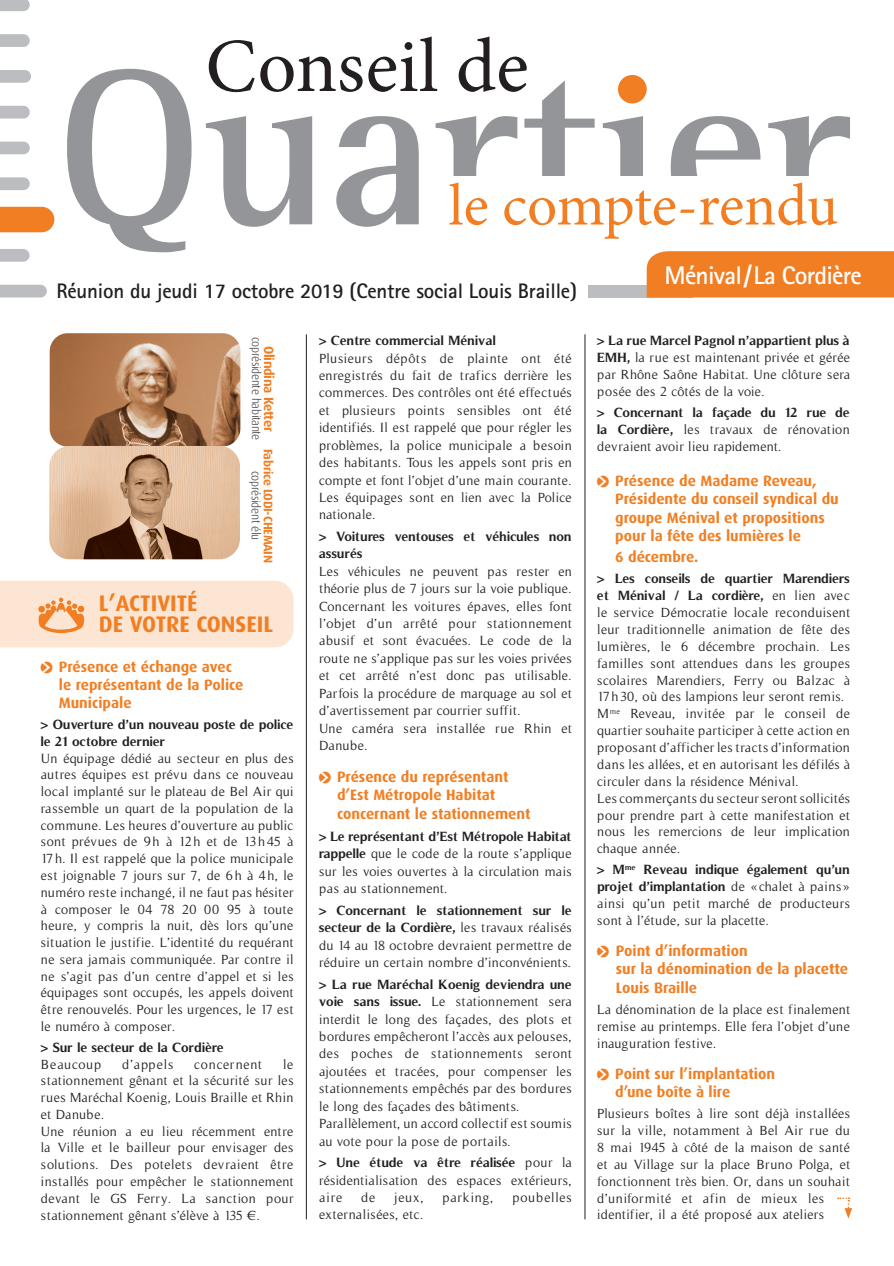
<style>
.page{position:relative;width:894px;height:1266px;background:#fff}
.page>*{position:absolute;margin:0;border:0;box-sizing:border-box;transform-origin:0 0}
.t1{font:76.5px "Minion Pro";color:#231f20}
.t2{font:59.1px "Minion Pro";letter-spacing:-.01em;color:#f17e22}
.t3{font:700 25.5px "Rotis Sans Serif";letter-spacing:-.03em;color:#fff}
.t4{font:700 22.5px/21.3px "Dax";color:#f17e22}
.t5{font:700 21px "Rotis Sans Serif";letter-spacing:-.01em;color:#231f20}
.t6{font:700 15px/18.3px "Dax";color:#f17e22}
.t7{font:13.5px/16.8px "Timeless";letter-spacing:.025em;color:#231f20;text-align:justify}
.t8{font:700 13.5px/16.8px "Timeless";color:#231f20}
.t9{font:700 13.5px "Dax";letter-spacing:-.025em;color:#f17e22}
.t10{font:13.5px "Timeless";letter-spacing:.055em;color:#231f20}
.t11{font:13.5px "Timeless";letter-spacing:.06em;color:#231f20}
.t12{font:13.5px "Timeless";letter-spacing:.065em;color:#231f20}
.t13{font:700 12.45px "Dax";letter-spacing:-.025em;color:#f17e22}
.t14{font:300 12px "Dax";letter-spacing:-.025em;color:#231f20}
.s1{font-family:"Pointers";font-weight:400}
.s2{font-weight:700}
</style>
<div class="page">
<svg style="left:67px;top:69px;width:783px;height:183px"></svg>
<div style="left:450px;top:176px;width:433px;height:76px;background:#fff"></div>
<div style="left:618px;top:75px;width:29px;height:28px;background:#f17e22;border-radius:50%"></div>
<svg style="left:0;top:34px;width:30px;height:13px"></svg>
<svg style="left:0;top:70px;width:31px;height:13px"></svg>
<svg style="left:0;top:207px;width:54px;height:25px"></svg>
<svg style="left:0;top:106px;width:30px;height:12px"></svg>
<svg style="left:0;top:141px;width:30px;height:13px"></svg>
<svg style="left:0;top:177px;width:30px;height:13px"></svg>
<svg style="left:0;top:249px;width:30px;height:13px"></svg>
<svg style="left:0;top:285px;width:47px;height:12px"></svg>
<div style="left:588px;top:285px;width:105px;height:12px;background:#bcbdc0"></div>
<div style="left:647px;top:251px;width:247px;height:46px;background:#f17e22"></div>
<div style="left:0;top:580px;width:294px;height:67px;background:#fce5d3"></div>
<div style="left:78px;top:605px;width:6px;height:7px;background:#f17e22;border-radius:50%"></div>
<hr style="left:306px;top:334px;width:1px;height:885px;background:#231f20">
<hr style="left:585px;top:334px;width:1px;height:885px;background:#231f20">
<img style="left:49px;top:333px;width:191px;height:226px">
<svg style="left:838px;top:1197px;width:14px;height:21px"></svg>
<svg style="left:0;top:0;width:30px;height:11px"></svg>
<h1 class="t1" style="left:205px;top:15px;width:325px">Conseil de</h1>
<h2 class="t2" style="left:449px;top:166px;width:391px">le compte-rendu</h2>
<h3 class="t5" style="left:56px;top:277px;width:522px">Réunion du jeudi 17 octobre 2019 (Centre social Louis Braille)</h3>
<p class="t14" style="left:263px;top:337px;width:105px;rotate:90deg">coprésidente habitante</p>
<p class="t9" style="left:276px;top:346px;width:87px;rotate:90deg">Olindina Ketter</p>
<p class="t13" style="left:275px;top:448px;width:116px;rotate:90deg">Fabrice LODI-CHEMAIN</p>
<p class="t14" style="left:263px;top:471px;width:71px;rotate:90deg">coprésident élu</p>
<h3 class="t4" style="left:99px;top:592px;width:176px">L’ACTIVITÉ<br>DE VOTRE CONSEIL</h3>
<p class="t6" style="left:59px;top:657px;width:186px;text-indent:-18px"><span class="s1">O</span> Présence et échange avec le représentant de la Police<br>Municipale</p>
<p class="t8" style="left:41px;top:716px;width:254px">&gt; Ouverture d’un nouveau poste de police le 21 octobre dernier</p>
<p class="t7" style="left:41px;top:749px;width:254px">Un équipage dédié au secteur en plus des autres équipes est prévu dans ce nouveau local implanté sur le plateau de Bel Air qui rassemble un quart de la population de la commune. Les heures d’ouverture au public sont prévues de 9h à 12h et de 13h45 à 17h. Il est rappelé que la police municipale est joignable 7 jours sur 7, de 6h à 4h, le numéro reste inchangé, il ne faut pas hésiter à composer le 04 78 20 00 95 à toute heure, y compris la nuit, dès lors qu’une situation le justifie. L’identité du requérant ne sera jamais communiquée. Par contre il ne s’agit pas d’un centre d’appel et si les équipages sont occupés, les appels doivent être renouvelés. Pour les urgences, le 17 est le numéro à composer.</p>
<p class="t8" style="left:41px;top:1038px;width:184px">&gt; Sur le secteur de la Cordière</p>
<p class="t11" style="left:41px;top:1056px;width:62px">Beaucoup</p>
<p class="t7" style="left:122px;top:1055px;width:53px">d’appels</p>
<p class="t7" style="left:194px;top:1055px;width:69px">concernent</p>
<p class="t7" style="left:41px;top:1055px;width:254px;text-align:left;text-indent:242px">le stationnement gênant et la sécurité sur les rues Maréchal Koenig, Louis Braille et Rhin et Danube.<br>Une réunion a eu lieu récemment entre la Ville et le bailleur pour envisager des solutions. Des potelets devraient être installés pour empêcher le stationnement devant le GS Ferry. La sanction pour stationnement gênant s’élève à 135 €.</p>
<p class="t8" style="left:319px;top:332px;width:178px">&gt; Centre commercial Ménival</p>
<p class="t7" style="left:319px;top:349px;width:254px;line-height:17.4px">Plusieurs dépôts de plainte ont été enregistrés du fait de trafics derrière les commerces. Des contrôles ont été effectués et plusieurs points sensibles ont été identifiés. Il est rappelé que pour régler les problèmes, la police municipale a besoin des habitants. Tous les appels sont pris en compte et font l’objet d’une main courante.<br>Les équipages sont en lien avec la Police nationale.</p>
<p class="t8" style="left:319px;top:527px;width:254px;line-height:17.4px">&gt; Voitures ventouses et véhicules non assurés</p>
<p class="t7" style="left:319px;top:562px;width:254px;line-height:17.4px;text-align:left">Les véhicules ne peuvent pas rester en théorie plus de 7 jours sur la voie publique.<br>Concernant les voitures épaves, elles font l’objet d’un arrêté pour stationnement abusif et sont évacuées. Le code de la route ne s’applique pas sur les voies privées et cet arrêté n’est donc pas utilisable.<br>Parfois la procédure de marquage au sol et d’avertissement par courrier suffit.<br>Une caméra sera installée rue Rhin et Danube.</p>
<p class="t6" style="left:337px;top:767px;width:195px;line-height:18.9px;text-indent:-18px"><span class="s1">O</span> Présence du représentant d’Est Métropole Habitat concernant le stationnement</p>
<p class="t7" style="left:319px;top:827px;width:254px;line-height:17.4px"><span class="s2">&gt; Le représentant d’Est Métropole Habitat rappelle</span> que le code de la route s’applique sur les voies ouvertes à la circulation mais pas au stationnement.</p>
<p class="t7" style="left:319px;top:901px;width:254px;line-height:17.4px"><span class="s2">&gt; Concernant le stationnement sur le secteur de la Cordière,</span> les travaux réalisés du 14 au 18 octobre devraient permettre de réduire un certain nombre d’inconvénients.</p>
<p class="t7" style="left:319px;top:975px;width:254px;line-height:17.4px;text-align:left"><span class="s2">&gt; La rue Maréchal Koenig deviendra une voie sans issue.</span> Le stationnement sera interdit le long des façades, des plots et bordures empêcheront l’accès aux pelouses, des poches de stationnements seront ajoutées et tracées, pour compenser les stationnements empêchés par des bordures le long des façades des bâtiments.<br>Parallèlement, un accord collectif est soumis au vote pour la pose de portails.</p>
<p class="t7" style="left:319px;top:1153px;width:254px;line-height:17.4px"><span class="s2">&gt; Une étude va être réalisée</span> pour la résidentialisation des espaces extérieurs, aire</p>
<p class="t7" style="left:361px;top:1188px;width:16px">de</p>
<p class="t7" style="left:394px;top:1188px;width:31px">jeux,</p>
<p class="t12" style="left:443px;top:1189px;width:52px">parking,</p>
<p class="t10" style="left:512px;top:1189px;width:61px">poubelles</p>
<p class="t7" style="left:319px;top:1206px;width:106px">externalisées, etc.</p>
<h3 class="t3" style="left:665px;top:259px;width:199px">Ménival/La Cordière</h3>
<p class="t7" style="left:597px;top:332px;width:254px"><span class="s2">&gt; La rue Marcel Pagnol n’appartient plus à EMH,</span> la rue est maintenant privée et gérée par Rhône Saône Habitat. Une clôture sera posée des 2 côtés de la voie.</p>
<p class="t7" style="left:597px;top:404px;width:254px"><span class="s2">&gt; Concernant la façade du 12 rue de la Cordière,</span> les travaux de rénovation devraient avoir lieu rapidement.</p>
<p class="t6" style="left:615px;top:471px;width:225px;text-indent:-18px"><span class="s1">O</span> Présence de Madame Reveau,<br>Présidente du conseil syndical du groupe Ménival et propositions pour la fête des lumières le</p>
<p class="t6" style="left:615px;top:548px;width:85px">6 décembre.</p>
<p class="t7" style="left:597px;top:570px;width:254px;text-align:left"><span class="s2">&gt; Les conseils de quartier Marendiers et Ménival / La cordière,</span> en lien avec le service Démocratie locale reconduisent leur traditionnelle animation de fête des lumières, le 6 décembre prochain. Les familles sont attendues dans les groupes scolaires Marendiers, Ferry ou Balzac à 17h30, où des lampions leur seront remis.<br>M<sup>me</sup> Reveau, invitée par le conseil de quartier souhaite participer à cette action en proposant d’afficher les tracts d’information dans les allées, et en autorisant les défilés à circuler dans la résidence Ménival.<br>Les commerçants du secteur seront sollicités pour prendre part à cette manifestation et nous les remercions de leur implication chaque année.</p>
<p class="t7" style="left:597px;top:861px;width:254px"><span class="s2">&gt; M</span><sup>me</sup> <span class="s2">Reveau indique également qu’un projet d’implantation</span> de «chalet à pains» ainsi qu’un petit marché de producteurs sont à l’étude, sur la placette.</p>
<p class="t6" style="left:616px;top:941px;width:234px;text-indent:-18px"><span class="s1">O</span> Point d’information<br>sur la dénomination de la placette<br>Louis Braille</p>
<p class="t7" style="left:597px;top:1000px;width:254px">La dénomination de la place est finalement remise au printemps. Elle fera l’objet d’une inauguration festive.</p>
<p class="t6" style="left:615px;top:1064px;width:161px;text-indent:-18px"><span class="s1">O</span> Point sur l’implantation d’une boîte à lire</p>
<p class="t7" style="left:597px;top:1105px;width:254px;text-align:left">Plusieurs boîtes à lire sont déjà installées sur la ville, notamment à Bel Air rue du 8 mai 1945 à côté de la maison de santé et au Village sur la place Bruno Polga, et fonctionnent très bien. Or, dans un souhait d’uniformité et afin de mieux les identifier, il a été proposé aux ateliers</p>
</div>
